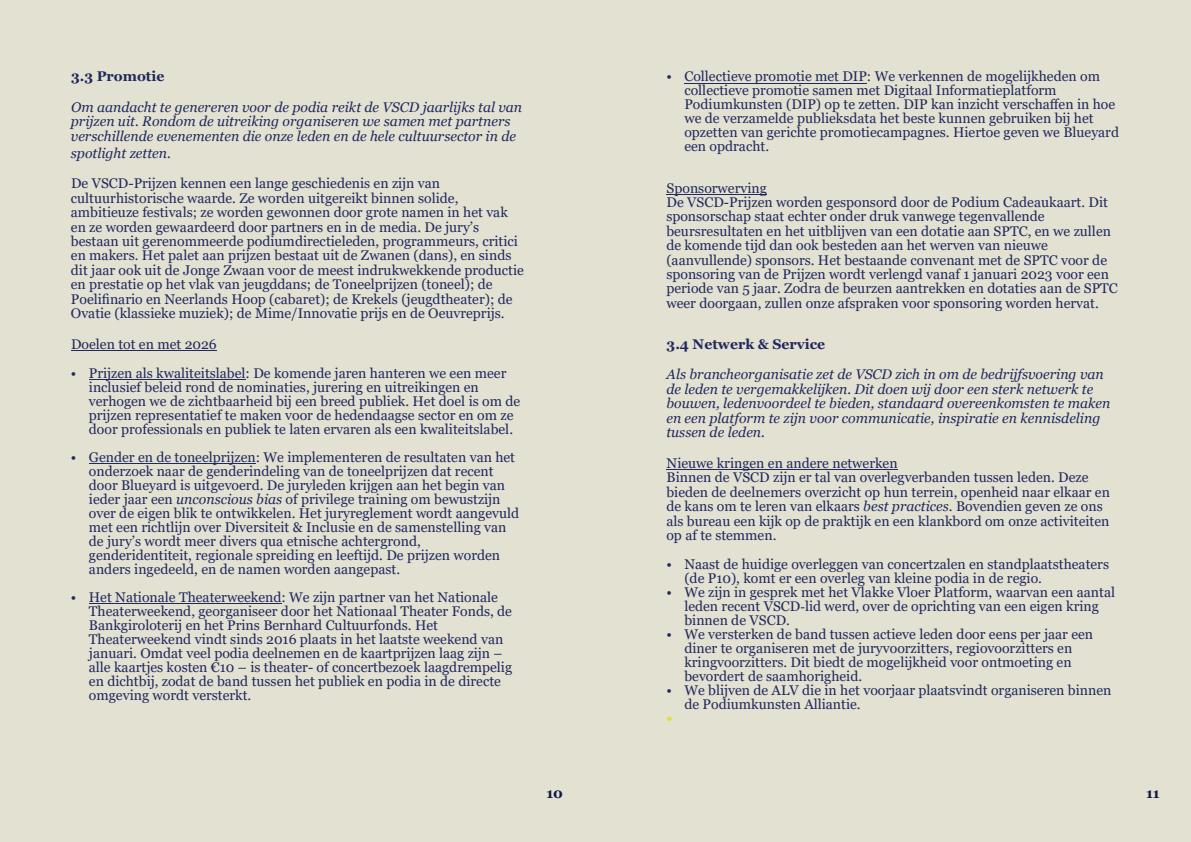
<style>
.page{position:relative;width:1191px;height:842px;background:#e2e1d2}
.page>*{position:absolute;margin:0;border:0;box-sizing:border-box;transform-origin:0 0}
.t1{font:14px/14px "Georgia";color:#21295d}
.t2{font:italic 14px/14.5px "Georgia";color:#21295d}
.t3{font:700 14px "Georgia";color:#21295d}
.t4{font:700 14px "Georgia";color:#0d1940}
.t5{font:700 14px "Georgia";color:#dee330}
.s1{font-style:italic}
.s2{font-family:"Times New Roman"}
</style>
<div class="page">
<hr style="left:71px;top:350px;width:146px;height:1px;background:#21295d">
<hr style="left:684px;top:83px;width:183px;height:1px;background:#21295d">
<hr style="left:666px;top:194px;width:101px;height:1px;background:#21295d">
<hr style="left:666px;top:469px;width:231px;height:1px;background:#21295d">
<hr style="left:89px;top:379px;width:157px;height:1px;background:#21295d">
<hr style="left:89px;top:463px;width:167px;height:1px;background:#21295d">
<hr style="left:89px;top:603px;width:192px;height:1px;background:#21295d">
<p class="t3" style="left:71px;top:71px;width:95px">3.3 Promotie</p>
<p class="t2" style="left:71px;top:101px;width:453px">Om aandacht te genereren voor de podia reikt de VSCD jaarlĳks tal van prĳzen uit. Rondom de uitreiking organiseren we samen met partners verschillende evenementen die onze leden en de hele cultuursector in de</p>
<p class="t2" style="left:71px;top:147px;width:101px">spotlight zetten.</p>
<p class="t1" style="left:71px;top:177px;width:454px;line-height:14.4px">De VSCD-Prĳzen kennen een lange geschiedenis en zĳn van cultuurhistorische waarde. Ze worden uitgereikt binnen solide, ambitieuze festivals; ze worden gewonnen door grote namen in het vak en ze worden gewaardeerd door partners en in de media. De jury’s bestaan uit gerenommeerde podiumdirectieleden, programmeurs, critici en makers. Het palet aan prĳzen bestaat uit de Zwanen (dans), en sinds dit jaar ook uit de Jonge Zwaan voor de meest indrukwekkende productie en prestatie op het vlak van jeugddans; de Toneelprĳzen (toneel); de Poelifinario en Neerlands Hoop (cabaret); de Krekels (jeugdtheater); de Ovatie (klassieke muziek); de Mime/Innovatie prĳs en de Oeuvreprĳs.</p>
<p class="t1" style="left:71px;top:338px;width:147px">Doelen tot en met 2026</p>
<p class="t1" style="left:89px;top:367px;width:433px;text-indent:-18px">• Prĳzen als kwaliteitslabel: De komende jaren hanteren we een meer inclusief beleid rond de nominaties, jurering en uitreikingen en verhogen we de zichtbaarheid bĳ een breed publiek. Het doel is om de prĳzen representatief te maken voor de hedendaagse sector en om ze door professionals en publiek te laten ervaren als een kwaliteitslabel.</p>
<p class="t1" style="left:89px;top:451px;width:432px;text-indent:-18px">• Gender en de toneelprĳzen: We implementeren de resultaten van het onderzoek naar de genderindeling van de toneelprĳzen dat recent door Blueyard is uitgevoerd. De juryleden krĳgen aan het begin van ieder jaar een <span class="s1">unconscious bias</span> of privilege training om bewustzĳn over de eigen blik te ontwikkelen. Het juryreglement wordt aangevuld met een richtlĳn over Diversiteit &amp; Inclusie en de samenstelling van de jury’s wordt meer divers qua etnische achtergrond, genderidentiteit, regionale spreiding en leeftĳd. De prĳzen worden anders ingedeeld, en de namen worden aangepast.</p>
<p class="t1" style="left:89px;top:591px;width:425px;text-indent:-18px">• Het Nationale Theaterweekend: We zĳn partner van het Nationale Theaterweekend, georganiseer door het Nationaal Theater Fonds, de Bankgiroloterĳ en het Prins Bernhard Cultuurfonds. Het Theaterweekend vindt sinds 2016 plaats in het laatste weekend van januari. Omdat veel podia deelnemen en de kaartprĳzen laag zĳn – alle kaartjes kosten €10 – is theater- of concertbezoek laagdrempelig en dichtbĳ, zodat de band tussen het publiek en podia in de directe omgeving wordt versterkt.</p>
<p class="t1" style="left:684px;top:71px;width:436px;text-indent:-18px">• Collectieve promotie met DIP: We verkennen de mogelĳkheden om collectieve promotie samen met Digitaal Informatieplatform Podiumkunsten (DIP) op te zetten. DIP kan inzicht verschaffen in hoe we de verzamelde publieksdata het beste kunnen gebruiken bĳ het opzetten van gerichte promotiecampagnes. Hiertoe geven we Blueyard een opdracht.</p>
<p class="t1" style="left:666px;top:182px;width:453px;line-height:14.4px">Sponsorwerving<br>De VSCD-Prĳzen worden gesponsord door de Podium Cadeaukaart. Dit sponsorschap staat echter onder druk vanwege tegenvallende beursresultaten en het uitblĳven van een dotatie aan SPTC, en we zullen de komende tĳd dan ook besteden aan het werven van nieuwe (aanvullende) sponsors. Het bestaande convenant met de SPTC voor de sponsoring van de Prĳzen wordt verlengd vanaf 1 januari 2023 voor een periode van 5 jaar. Zodra de beurzen aantrekken en dotaties aan de SPTC weer doorgaan, zullen onze afspraken voor sponsoring worden hervat.</p>
<p class="t3" style="left:666px;top:338px;width:160px">3.4 Netwerk &amp; Service</p>
<p class="t2" style="left:666px;top:368px;width:445px">Als brancheorganisatie zet de VSCD zich in om de bedrĳfsvoering van de leden te vergemakkelĳken. Dit doen wĳ door een sterk netwerk te bouwen, ledenvoordeel te bieden, standaard overeenkomsten te maken en een platform te zĳn voor communicatie, inspiratie en kennisdeling tussen de leden.</p>
<p class="t1" style="left:666px;top:457px;width:445px;line-height:14.4px">Nieuwe kringen en andere netwerken<br>Binnen de VSCD zĳn er tal van overlegverbanden tussen leden. Deze bieden de deelnemers overzicht op hun terrein, openheid naar elkaar en de kans om te leren van elkaars <span class="s1">best practices</span>. Bovendien geven ze ons als bureau een kĳk op de praktĳk en een klankbord om onze activiteiten op af te stemmen.</p>
<p class="t1" style="left:684px;top:558px;width:426px;text-indent:-18px">• Naast de huidige overleggen van concertzalen en standplaatstheaters (de P10), komt er een overleg van kleine podia in de regio.</p>
<p class="t1" style="left:684px;top:586px;width:432px;line-height:14.3px;text-indent:-18px">• We zĳn in gesprek met het Vlakke Vloer Platform, waarvan een aantal leden recent VSCD<span class="s2">-</span>lid werd, over de oprichting van een eigen kring binnen de VSCD.</p>
<p class="t1" style="left:684px;top:628px;width:410px;text-indent:-18px">• We versterken de band tussen actieve leden door eens per jaar een diner te organiseren met de juryvoorzitters, regiovoorzitters en kringvoorzitters. Dit biedt de mogelĳkheid voor ontmoeting en bevordert de saamhorigheid.</p>
<p class="t1" style="left:684px;top:684px;width:428px;text-indent:-18px">• We blĳven de ALV die in het voorjaar plaatsvindt organiseren binnen de Podiumkunsten Alliantie.</p>
<p class="t5" style="left:666px;top:713px;width:8px">•</p>
<p class="t4" style="left:546px;top:787px;width:18px">10</p>
<p class="t4" style="left:1146px;top:787px;width:15px">11</p>
</div>
